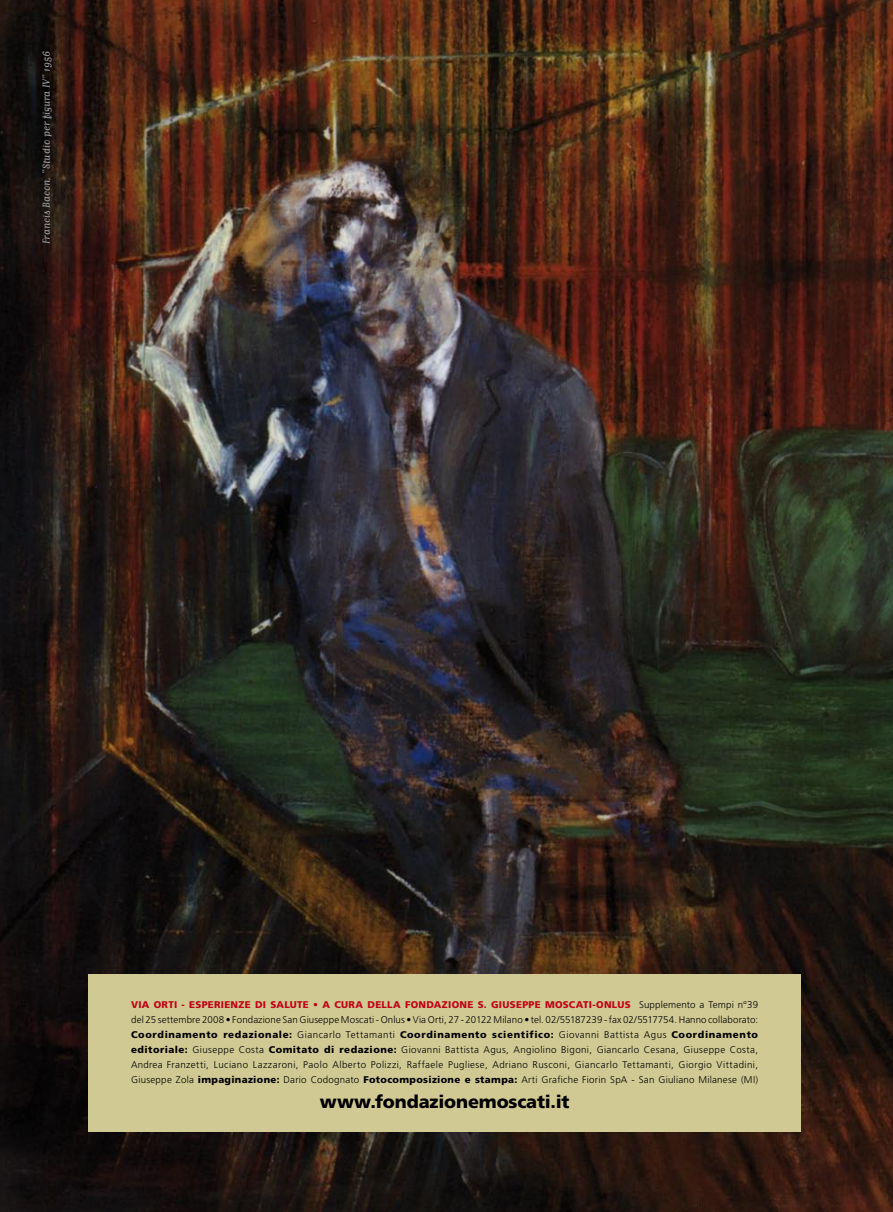
<style>
.page{position:relative;width:893px;height:1212px;background:#fff}
.page>*{position:absolute;margin:0;border:0;box-sizing:border-box;transform-origin:0 0}
.t1{font:900 18px "Frutiger LT Std";letter-spacing:-.005em;color:#000}
.t2{font:12px "Matrix Script";color:#9c9d9f}
.t3{font:300 9.75px/15px "Frutiger LT Std";letter-spacing:.025em;color:#000;text-align:justify}
.s1{font-weight:900;color:#c00418}
.s2{font-weight:900}
</style>
<div class="page">
<img style="left:0;top:0;width:893px;height:1212px">
<div style="left:89px;top:975px;width:712px;height:157px;background:#d1c993"></div>
<p class="t2" style="left:40px;top:244px;width:195px;rotate:-90deg">Francis Bacon, “Studio per figura IV” 1956</p>
<p class="t3" style="left:131px;top:997px;width:629px"><span class="s1">VIA ORTI - ESPERIENZE DI SALUTE • A CURA DELLA FONDAZIONE S. GIUSEPPE MOSCATI-ONLUS</span> Supplemento a Tempi n°39 del 25 settembre 2008 • Fondazione San Giuseppe Moscati - Onlus • Via Orti, 27 - 20122 Mila-no • tel. 02/55187239 - fax 02/5517754. Hanno collaborato:<br><span class="s2">Coordinamento redazionale:</span> Giancarlo Tettamanti <span class="s2">Coordinamento scientifico:</span> Giovanni Battista Agus <span class="s2">Coordinamento editoriale:</span> Giuseppe Costa <span class="s2">Comitato di redazione:</span> Giovanni Battista Agus, Angiolino Bigoni, Giancarlo Cesana, Giuseppe Costa, Andrea Franzetti, Luciano Lazzaroni, Paolo Alberto Polizzi, Raffaele Pugliese, Adriano Rusconi, Giancarlo Tettamanti, Giorgio Vittadini, Giuseppe Zola <span class="s2">impaginazione:</span> Dario Codognato <span class="s2">Fotocomposizione e stampa:</span> Arti Grafiche Fiorin SpA - San Giuliano Milanese (MI)</p>
<h1 class="t1" style="left:320px;top:1091px;width:251px">www.fondazionemoscati.it</h1>
</div>
